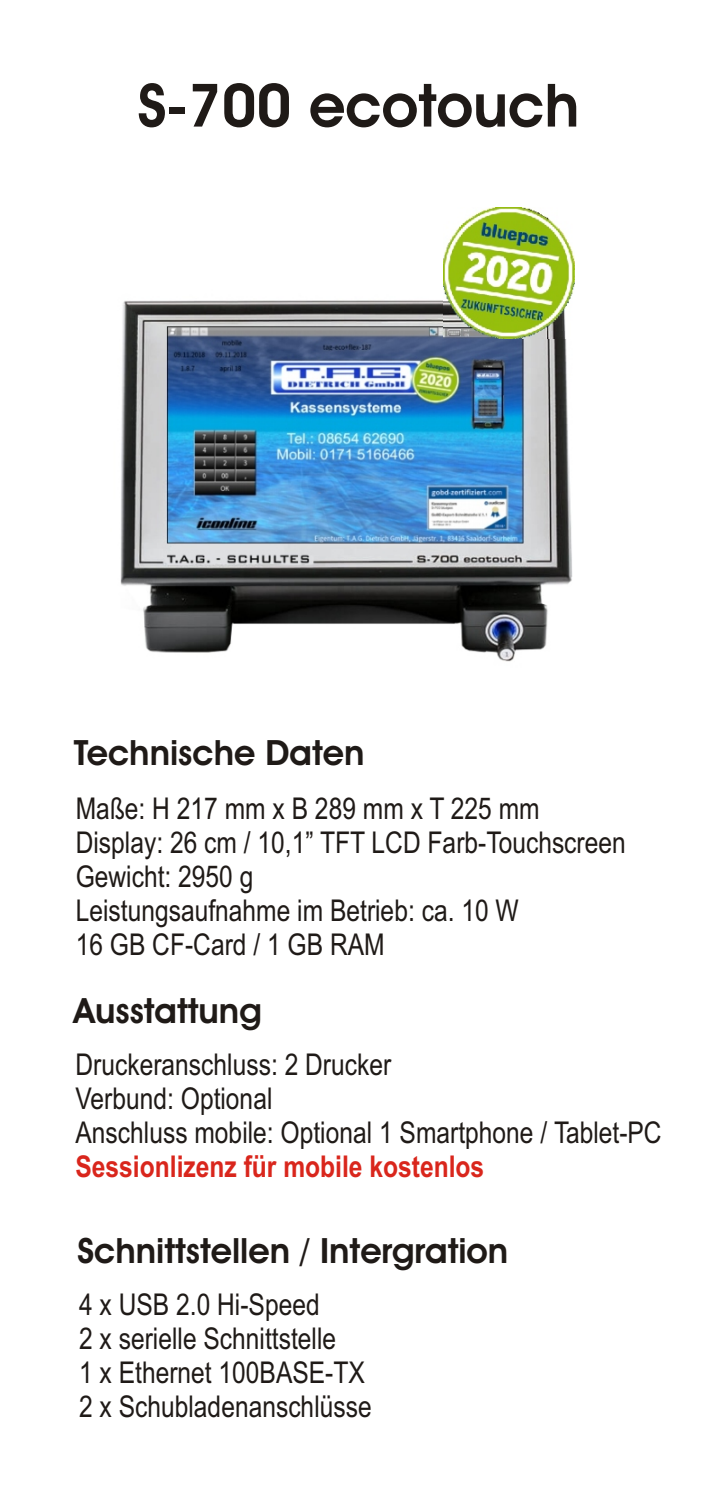
<style>
.page{position:relative;width:710px;height:1490px;background:#fff}
.page>*{position:absolute;margin:0;border:0;box-sizing:border-box;transform-origin:0 0}
.t1{font:700 60px "Avant Garde Bk BT";color:#1f1a17}
.t2{font:700 35px "Avant Garde Bk BT";color:#1f1a17}
.t3{font:30px/34px "Arial Narrow";color:#1f1a17}
.t4{font:700 30px "Arial Narrow";color:#d9261c}
</style>
<div class="page">
<img style="left:120px;top:300px;width:453px;height:362px">
<img style="left:443px;top:207px;width:132px;height:132px">
<h1 class="t1" style="left:138px;top:81px;width:443px">S-700 ecotouch</h1>
<p class="t2" style="left:74px;top:738px;width:292px">Technische Daten</p>
<p class="t3" style="left:76px;top:794px;width:552px">Maße: H 217 mm x B 289 mm x T 225 mm<br>Display: 26 cm / 10,1” TFT LCD Farb-Touchscreen<br>Gewicht: 2950 g<br>Leistungsaufnahme im Betrieb: ca. 10 W<br>16 GB CF-Card / 1 GB RAM</p>
<p class="t2" style="left:74px;top:996px;width:189px">Ausstattung</p>
<p class="t3" style="left:76px;top:1050px;width:588px">Druckeranschluss: 2 Drucker<br>Verbund: Optional<br>Anschluss mobile: Optional 1 Smartphone / Tablet-PC</p>
<p class="t4" style="left:76px;top:1144px;width:410px">Sessionlizenz für mobile kostenlos</p>
<p class="t2" style="left:78px;top:1236px;width:432px">Schnittstellen / Intergration</p>
<p class="t3" style="left:79px;top:1290px;width:294px">4 x USB 2.0 Hi-Speed<br>2 x serielle Schnittstelle<br>1 x Ethernet 100BASE-TX<br>2 x Schubladenanschlüsse</p>
</div>
